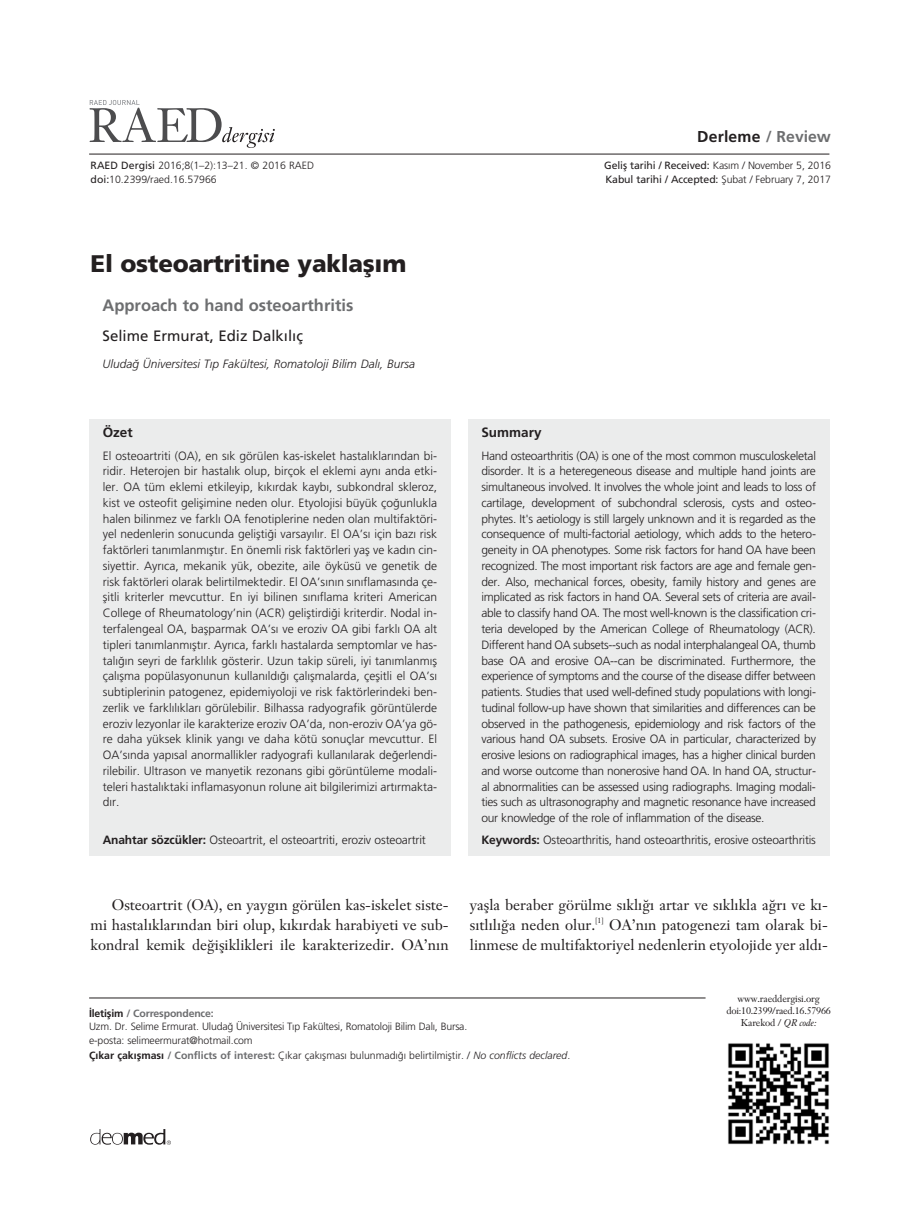
<style>
.page{position:relative;width:919px;height:1217px;background:#fff}
.page>*{position:absolute;margin:0;border:0;box-sizing:border-box;transform-origin:0 0}
.t1{font:900 24px "Frutiger";letter-spacing:-.01em;color:#231f20}
.t2{font:700 16.5px "Frutiger";color:#6d6e70}
.t3{font:700 15.75px "Frutiger";letter-spacing:.01em;color:#231f20}
.t4{font:15px/19.8px "Janson Text";color:#231f20;text-align:justify}
.t5{font:15px "Frutiger";color:#231f20}
.t6{font:700 13.5px "Frutiger";color:#231f20}
.t7{font:300 12px/15.8px "Frutiger";letter-spacing:-.015em;color:#231f20;text-align:justify}
.t8{font:italic 300 12px "Frutiger";color:#231f20}
.t9{font:300 10.5px/13.5px "Frutiger";letter-spacing:-.01em;color:#231f20}
.t10{font:10.5px/13.5px "Frutiger";letter-spacing:-.01em;color:#231f20}
.t11{font:9.75px/12px "Janson Text";letter-spacing:-.015em;color:#231f20;text-align:center}
.t12{font:7.5px "Janson Text";color:#231f20}
.s1{font-weight:400}
.s2{font-weight:700}
.s3{color:#6d6e70}
.s4{font-weight:300}
.s5{font-weight:700;color:#6d6e70}
.s6{font-style:italic}
</style>
<div class="page">
<hr style="left:89px;top:997px;width:616px;height:1px;background:#231f20">
<img style="left:728px;top:1043px;width:101px;height:102px">
<svg style="left:90px;top:1129px;width:81px;height:15px"></svg>
<div style="left:468px;top:418px;width:361px;height:437px;background:#ebecec"></div>
<hr style="left:89px;top:154px;width:740px;height:1px;background:#231f20">
<svg style="left:90px;top:100px;width:185px;height:48px"></svg>
<div style="left:89px;top:418px;width:361px;height:437px;background:#ebecec"></div>
<p class="t9" style="left:91px;top:160px;width:225px"><span class="s1">RAED Dergisi</span> 2016;8(1–2):13–21. © 2016 RAED <span class="s1">doi:</span>10.2399/raed.16.57966</p>
<h1 class="t1" style="left:91px;top:254px;width:317px">El osteoartritine yaklafl›m</h1>
<h2 class="t2" style="left:102px;top:299px;width:252px">Approach to hand osteoarthritis</h2>
<p class="t5" style="left:102px;top:330px;width:202px">Selime Ermurat, Ediz Dalk›l›ç</p>
<p class="t8" style="left:102px;top:358px;width:314px">Uluda¤ Üniversitesi T›p Fakültesi, Romatoloji Bilim Dal›, Bursa</p>
<p class="t6" style="left:103px;top:427px;width:32px">Özet</p>
<p class="t7" style="left:103px;top:448px;width:336px">El osteoartriti (OA), en s›k görülen kas-iskelet hastal›klar›ndan bi&shy;ridir. Heterojen bir hastal›k olup, birçok el eklemi ayn› anda etki&shy;ler. OA tüm eklemi etkileyip, k›k›rdak kayb›, subkondral skleroz, kist ve osteofit geliflimine neden olur. Etyolojisi büyük ço¤unlukla halen bilinmez ve farkl› OA fenotiplerine neden olan multifaktöri&shy;yel nedenlerin sonucunda geliflti¤i varsay›l›r. El OA’s› için baz› risk faktörleri tan›mlanm›flt›r. En önemli risk faktörleri yafl ve kad›n cin&shy;siyettir. Ayr›ca, mekanik yük, obezite, aile öyküsü ve genetik de risk faktörleri olarak belirtilmektedir. El OA’s›n›n s›n›flamas›nda çe&shy;flitli kriterler mevcuttur. En iyi bilinen s›n›flama kriteri American College of Rheumatology’nin (ACR) gelifltirdi¤i kriterdir. Nodal in&shy;terfalengeal OA, baflparmak OA’s› ve eroziv OA gibi farkl› OA alt tipleri tan›mlanm›flt›r. Ayr›ca, farkl› hastalarda semptomlar ve has&shy;tal›¤›n seyri de farkl›l›k gösterir. Uzun takip süreli, iyi tan›mlanm›fl çal›flma popülasyonunun kullan›ld›¤› çal›flmalarda, çeflitli el OA’s› subtiplerinin patogenez, epidemiyoloji ve risk faktörlerindeki ben&shy;zerlik ve farkl›l›klar› görülebilir. Bilhassa radyografik görüntülerde eroziv lezyonlar ile karakterize eroziv OA’da, non-eroziv OA’ya gö&shy;re daha yüksek klinik yang› ve daha kötü sonuçlar mevcuttur. El OA’s›nda yap›sal anormallikler radyografi kullan›larak de¤erlendi&shy;rilebilir. Ultrason ve manyetik rezonans gibi görüntüleme modali&shy;teleri hastal›ktaki inflamasyonun rolune ait bilgilerimizi art›rmakta&shy;d›r.</p>
<p class="t7" style="left:103px;top:833px;width:325px"><span class="s2">Anahtar sözcükler:</span> Osteoartrit, el osteoartriti, eroziv osteoartrit</p>
<h3 class="t3" style="left:697px;top:130px;width:135px">Derleme <span class="s3">/ Review</span></h3>
<p class="t10" style="left:604px;top:160px;width:228px">Gelifl tarihi / Received: <span class="s4">Kas›m / November 5, 2016<br></span>Kabul tarihi / Accepted: <span class="s4">fiubat / February 7, 2017</span></p>
<p class="t6" style="left:481px;top:427px;width:62px">Summary</p>
<p class="t7" style="left:481px;top:448px;width:336px">Hand osteoarthritis (OA) is one of the most common musculoskeletal disorder. It is a heteregeneous disease and multiple hand joints are simultaneous involved. It involves the whole joint and leads to loss of cartilage, development of subchondral sclerosis, cysts and osteo&shy;phytes. It's aetiology is still largely unknown and it is regarded as the consequence of multi-factorial aetiology, which adds to the hetero&shy;geneity in OA phenotypes. Some risk factors for hand OA have been recognized. The most important risk factors are age and female gen&shy;der. Also, mechanical forces, obesity, family history and genes are implicated as risk factors in hand OA. Several sets of criteria are avail&shy;able to classify hand OA. The most well-known is the classification cri&shy;teria developed by the American College of Rheumatology (ACR).<br>Different hand OA subsets--such as nodal interphalangeal OA, thumb base OA and erosive OA--can be discriminated. Furthermore, the experience of symptoms and the course of the disease differ between patients. Studies that used well-defined study populations with longi&shy;tudinal follow-up have shown that similarities and differences can be observed in the pathogenesis, epidemiology and risk factors of the various hand OA subsets. Erosive OA in particular, characterized by erosive lesions on radiographical images, has a higher clinical burden and worse outcome than nonerosive hand OA. In hand OA, structur&shy;al abnormalities can be assessed using radiographs. Imaging modali&shy;ties such as ultrasonography and magnetic resonance have increased our knowledge of the role of inflammation of the disease.</p>
<p class="t7" style="left:481px;top:833px;width:336px"><span class="s2">Keywords:</span> Osteoarthritis, hand osteoarthritis, erosive osteoarthritis</p>
<p class="t4" style="left:91px;top:896px;width:359px;text-indent:21px">Osteoartrit (OA), en yayg›n görülen kas-iskelet siste&shy;mi hastal›klar›ndan biri olup, k›k›rdak harabiyeti ve sub&shy;kondral kemik de¤ifliklikleri ile karakterizedir. OA’n›n</p>
<p class="t4" style="left:470px;top:896px;width:359px">yaflla beraber görülme s›kl›¤› artar ve s›kl›kla a¤r› ve k›- s›tl›l›¤a neden olur.</p>
<p class="t12" style="left:595px;top:916px;width:10px">[1]</p>
<p class="t4" style="left:470px;top:916px;width:359px;text-align:right">OA’n›n patogenezi tam olarak bi-<br>linmese de multifaktoriyel nedenlerin etyolojide yer ald›-</p>
<p class="t9" style="left:89px;top:1006px;width:379px"><span class="s2">‹letiflim</span> <span class="s5">/ Correspondence:<br></span>Uzm. Dr. Selime Ermurat. Uluda¤ Üniversitesi T›p Fakültesi, Romatoloji Bilim Dal›, Bursa. e-posta: selimeermurat@hotmail.com</p>
<p class="t9" style="left:89px;top:1048px;width:482px"><span class="s2">Ç›kar çak›flmas›</span> <span class="s5">/ Conflicts of interest:</span> Ç›kar çak›flmas› bulunmad›¤› belirtilmifltir. / <span class="s6">No conflicts declared</span>.</p>
<p class="t11" style="left:726px;top:993px;width:106px">www.raeddergisi.org doi:10.2399/raed.16.57966<br>Karekod / <span class="s6">QR code:</span></p>
</div>
